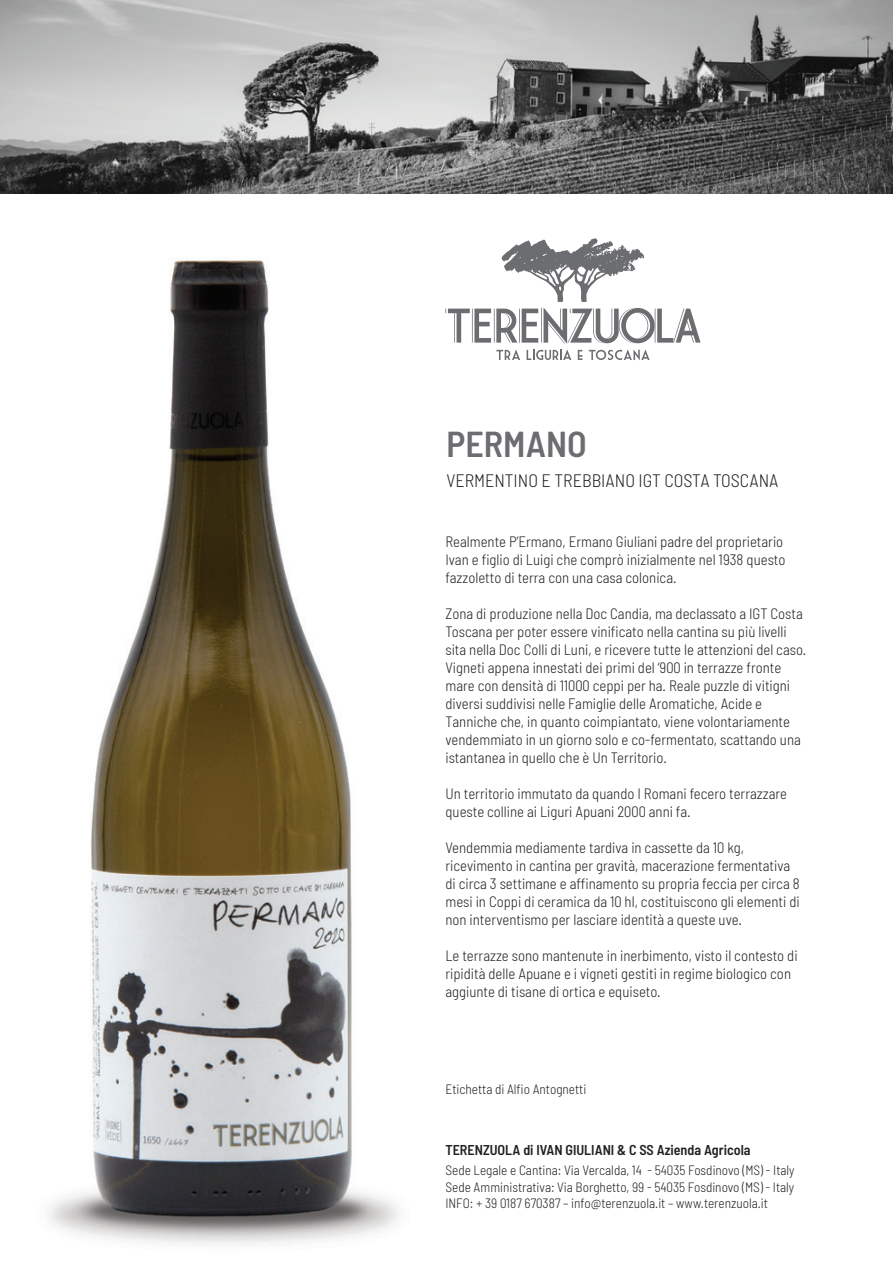
<style>
.page{position:relative;width:893px;height:1263px;background:#fff}
.page>*{position:absolute;margin:0;border:0;box-sizing:border-box;transform-origin:0 0}
.t1{font:600 semi-condensed 36px "Barlow";color:#6c6d70}
.t2{font:300 semi-condensed 18px "Barlow";color:#231f20}
.t3{font:300 semi-condensed 15px/18px "Barlow";color:#231f20}
.t4{font:600 semi-condensed 14.25px "Barlow";color:#231f20}
.t5{font:300 semi-condensed 13.5px/16.2px "Barlow";color:#231f20;text-align:justify}
</style>
<div class="page">
<img style="left:0;top:0;width:893px;height:193px">
<svg style="left:445px;top:238px;width:256px;height:122px"></svg>
<img style="left:49px;top:260px;width:349px;height:985px">
<h1 class="t1" style="left:446px;top:421px;width:142px">PERMANO</h1>
<p class="t2" style="left:446px;top:469px;width:333px">VERMENTINO E TREBBIANO IGT COSTA TOSCANA</p>
<p class="t3" style="left:445px;top:531px;width:342px">Realmente P’Ermano, Ermano Giuliani padre del proprietario<br>Ivan e figlio di Luigi che comprò inizialmente nel 1938 questo fazzoletto di terra con una casa colonica.</p>
<p class="t3" style="left:445px;top:603px;width:362px">Zona di produzione nella Doc Candia, ma declassato a IGT Costa Toscana per poter essere vinificato nella cantina su più livelli sita nella Doc Colli di Luni, e ricevere tutte le attenzioni del caso.<br>Vigneti appena innestati dei primi del ‘900 in terrazze fronte mare con densità di 11000 ceppi per ha. Reale puzzle di vitigni diversi suddivisi nelle Famiglie delle Aromatiche, Acide e Tanniche che, in quanto coimpiantato, viene volontariamente vendemmiato in un giorno solo e co-fermentato, scattando una istantanea in quello che è Un Territorio.</p>
<p class="t3" style="left:445px;top:783px;width:343px">Un territorio immutato da quando I Romani fecero terrazzare queste colline ai Liguri Apuani 2000 anni fa.</p>
<p class="t3" style="left:445px;top:837px;width:356px">Vendemmia mediamente tardiva in cassette da 10 kg, ricevimento in cantina per gravità, macerazione fermentativa di circa 3 settimane e affinamento su propria feccia per circa 8 mesi in Coppi di ceramica da 10 hl, costituiscono gli elementi di non interventismo per lasciare identità a queste uve.</p>
<p class="t3" style="left:445px;top:945px;width:354px">Le terrazze sono mantenute in inerbimento, visto il contesto di ripidità delle Apuane e i vigneti gestiti in regime biologico con aggiunte di tisane di ortica e equiseto.</p>
<p class="t5" style="left:445px;top:1081px;width:142px">Etichetta di Alfio Antognetti</p>
<p class="t4" style="left:445px;top:1141px;width:307px">TERENZUOLA di IVAN GIULIANI &amp; C SS Azienda Agricola</p>
<p class="t5" style="left:445px;top:1162px;width:351px">Sede Legale e Cantina: Via Vercalda, 14 - 54035 Fosdinovo (MS) - Italy Sede Amministrativa: Via Borghetto, 99 - 54035 Fosdinovo (MS) - Italy INFO: + 39 0187 670387 – info@terenzuola.it – www.terenzuola.it</p>
</div>
